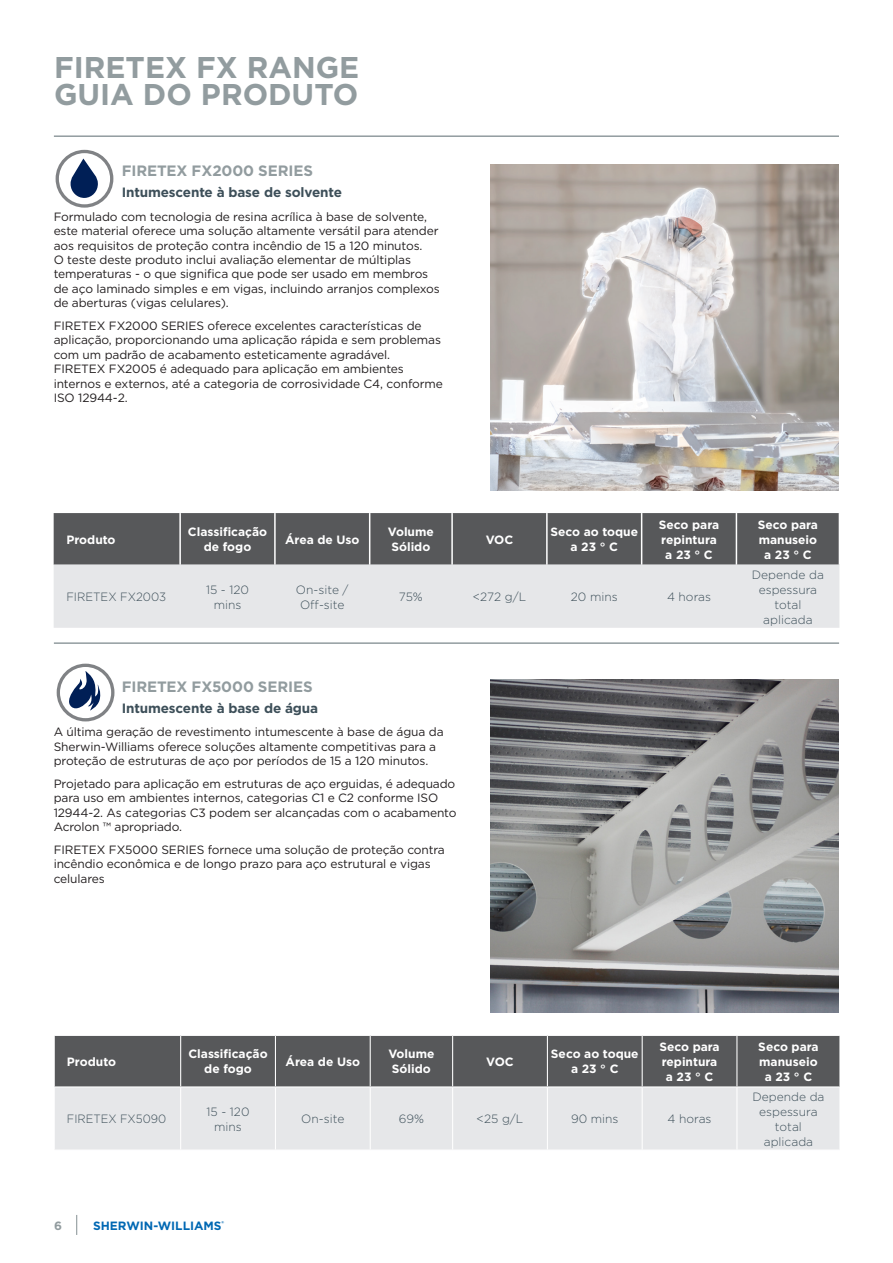
<style>
.page{position:relative;width:893px;height:1263px;background:#fff}
.page>*{position:absolute;margin:0;border:0;box-sizing:border-box;transform-origin:0 0}
.t1{font:700 30px/27px "Gotham";color:#929c9f}
.t2{font:700 15px "Gotham";letter-spacing:-.005em;color:#929c9f}
.t3{font:700 13.5px "Gotham";letter-spacing:-.01em;color:#3d4f59}
.t4{font:12px/14.4px "Gotham";letter-spacing:-.01em;color:#231f20}
.sub_header_2{font:700 12px/15px "Gotham";color:#fff;text-align:center}
.sub_header_2-2{font:300 12px/15px "Gotham";color:#3d4f59;text-align:center}
.t5{font:700 12px "Gotham";color:#0168b3}
.sub_header_2-3{font:300 12px "Gotham";color:#3d4f59;scale:.96 1}
.sub_header_2-4{font:300 12px "Gotham";color:#3d4f59;scale:.95 1}
.t6{font:700 12px "Gotham";color:#929c9f}
</style>
<div class="page">
<svg style="left:76px;top:1215px;width:1px;height:20px"></svg>
<div style="left:54px;top:513px;width:785px;height:52px;background:#57585a"></div>
<div style="left:54px;top:565px;width:785px;height:63px;background:#e6e7e9"></div>
<hr style="left:179px;top:513px;width:2px;height:52px;background:#fff">
<hr style="left:274px;top:513px;width:2px;height:52px;background:#fff">
<hr style="left:369px;top:513px;width:1px;height:52px;background:#fff">
<hr style="left:451px;top:513px;width:2px;height:52px;background:#fff">
<hr style="left:546px;top:513px;width:2px;height:52px;background:#fff">
<hr style="left:641px;top:513px;width:1px;height:52px;background:#fff">
<hr style="left:736px;top:513px;width:1px;height:52px;background:#fff">
<div style="left:55px;top:1036px;width:784px;height:50px;background:#57585a"></div>
<div style="left:55px;top:1087px;width:784px;height:62px;background:#e6e7e9"></div>
<hr style="left:180px;top:1036px;width:1px;height:50px;background:#fff">
<hr style="left:275px;top:1036px;width:1px;height:50px;background:#fff">
<hr style="left:370px;top:1036px;width:1px;height:50px;background:#fff">
<hr style="left:452px;top:1036px;width:1px;height:50px;background:#fff">
<hr style="left:547px;top:1036px;width:1px;height:50px;background:#fff">
<hr style="left:642px;top:1036px;width:1px;height:50px;background:#fff">
<hr style="left:736px;top:1036px;width:1px;height:50px;background:#fff">
<hr style="left:180px;top:1087px;width:1px;height:62px;background:#fff">
<hr style="left:275px;top:1087px;width:1px;height:62px;background:#fff">
<hr style="left:370px;top:1087px;width:1px;height:62px;background:#fff">
<hr style="left:452px;top:1087px;width:1px;height:62px;background:#fff">
<hr style="left:547px;top:1087px;width:1px;height:62px;background:#fff">
<hr style="left:642px;top:1087px;width:1px;height:62px;background:#fff">
<hr style="left:736px;top:1087px;width:1px;height:62px;background:#fff">
<img style="left:491px;top:164px;width:348px;height:326px">
<hr style="left:54px;top:642px;width:785px;height:2px;background:#929c9f">
<img style="left:491px;top:680px;width:348px;height:332px">
<div style="left:57px;top:664px;width:57px;height:57px;border:3px solid #808285;border-radius:50%"></div>
<svg style="left:63px;top:671px;width:39px;height:40px"></svg>
<div style="left:56px;top:150px;width:57px;height:58px;border:3px solid #808285;border-radius:50%"></div>
<svg style="left:70px;top:159px;width:28px;height:39px"></svg>
<hr style="left:54px;top:135px;width:785px;height:2px;background:#929c9f">
<p class="t1" style="left:54px;top:54px;width:307px">FIRETEX FX RANGE<br>GUIA DO PRODUTO</p>
<p class="t2" style="left:122px;top:161px;width:193px">FIRETEX FX2000 SERIES</p>
<p class="t3" style="left:122px;top:184px;width:222px">Intumescente à base de solvente</p>
<p class="t4" style="left:54px;top:209px;width:388px">Formulado com tecnologia de resina acrílica à base de solvente, este material oferece uma solução altamente versátil para atender aos requisitos de proteção contra incêndio de 15 a 120 minutos.<br>O teste deste produto inclui avaliação elementar de múltiplas temperaturas - o que significa que pode ser usado em membros de aço laminado simples e em vigas, incluindo arranjos complexos de aberturas (vigas celulares).</p>
<p class="t4" style="left:54px;top:318px;width:391px">FIRETEX FX2000 SERIES oferece excelentes características de aplicação, proporcionando uma aplicação rápida e sem problemas com um padrão de acabamento esteticamente agradável.<br>FIRETEX FX2005 é adequado para aplicação em ambientes internos e externos, até a categoria de corrosividade C4, conforme ISO 12944-2.</p>
<p class="sub_header_2" style="left:66px;top:532px;width:51px">Produto</p>
<p class="sub_header_2" style="left:188px;top:524px;width:81px">Classificação de fogo</p>
<p class="sub_header_2" style="left:285px;top:532px;width:76px">Área de Uso</p>
<p class="sub_header_2" style="left:388px;top:524px;width:47px;text-align:left">Volume<br>Sólido</p>
<p class="sub_header_2" style="left:486px;top:532px;width:29px">VOC</p>
<p class="sub_header_2" style="left:550px;top:524px;width:89px">Seco ao toque a 23 ° C</p>
<p class="sub_header_2" style="left:659px;top:517px;width:62px">Seco para repintura a 23 ° C</p>
<p class="sub_header_2" style="left:758px;top:517px;width:62px">Seco para manuseio a 23 ° C</p>
<p class="sub_header_2-3" style="left:66px;top:589px;width:105px">FIRETEX FX2003</p>
<p class="sub_header_2-2" style="left:206px;top:581px;width:44px">15 - 120 mins</p>
<p class="sub_header_2-2" style="left:296px;top:581px;width:54px">On-site /<br>Off-site</p>
<p class="sub_header_2-2" style="left:399px;top:589px;width:25px">75%</p>
<p class="sub_header_2-2" style="left:473px;top:589px;width:55px">&lt;272 g/L</p>
<p class="sub_header_2-2" style="left:571px;top:589px;width:48px">20 mins</p>
<p class="sub_header_2-2" style="left:667px;top:589px;width:45px">4 horas</p>
<p class="sub_header_2-2" style="left:752px;top:566px;width:74px">Depende da espessura total aplicada</p>
<p class="t2" style="left:122px;top:677px;width:193px">FIRETEX FX5000 SERIES</p>
<p class="t3" style="left:122px;top:699px;width:198px">Intumescente à base de água</p>
<p class="t4" style="left:54px;top:724px;width:391px">A última geração de revestimento intumescente à base de água da<br>Sherwin-Williams oferece soluções altamente competitivas para a proteção de estruturas de aço por períodos de 15 a 120 minutos.</p>
<p class="t4" style="left:54px;top:776px;width:404px">Projetado para aplicação em estruturas de aço erguidas, é adequado para uso em ambientes internos, categorias C1 e C2 conforme ISO 12944-2. As categorias C3 podem ser alcançadas com o acabamento Acrolon ™ apropriado.</p>
<p class="t4" style="left:54px;top:842px;width:393px">FIRETEX FX5000 SERIES fornece uma solução de proteção contra incêndio econômica e de longo prazo para aço estrutural e vigas celulares</p>
<p class="sub_header_2" style="left:67px;top:1054px;width:51px">Produto</p>
<p class="sub_header_2" style="left:188px;top:1047px;width:81px">Classificação de fogo</p>
<p class="sub_header_2" style="left:286px;top:1054px;width:76px">Área de Uso</p>
<p class="sub_header_2" style="left:388px;top:1047px;width:47px;text-align:left">Volume<br>Sólido</p>
<p class="sub_header_2" style="left:486px;top:1054px;width:29px">VOC</p>
<p class="sub_header_2" style="left:551px;top:1047px;width:89px">Seco ao toque a 23 ° C</p>
<p class="sub_header_2" style="left:659px;top:1039px;width:62px">Seco para repintura a 23 ° C</p>
<p class="sub_header_2" style="left:758px;top:1039px;width:62px">Seco para manuseio a 23 ° C</p>
<p class="sub_header_2-4" style="left:67px;top:1111px;width:106px">FIRETEX FX5090</p>
<p class="sub_header_2-2" style="left:207px;top:1104px;width:44px">15 - 120 mins</p>
<p class="sub_header_2-2" style="left:301px;top:1111px;width:45px">On-site</p>
<p class="sub_header_2-2" style="left:399px;top:1111px;width:27px">69%</p>
<p class="sub_header_2-2" style="left:477px;top:1111px;width:48px">&lt;25 g/L</p>
<p class="sub_header_2-2" style="left:571px;top:1111px;width:49px">90 mins</p>
<p class="sub_header_2-2" style="left:668px;top:1111px;width:45px">4 horas</p>
<p class="sub_header_2-2" style="left:752px;top:1089px;width:74px">Depende da espessura total aplicada</p>
<p class="t6" style="left:54px;top:1218px;width:9px">6</p>
<p class="t5" style="left:93px;top:1217px;width:132px">SHERWIN-WILLIAMS<sup>®</sup></p>
</div>
